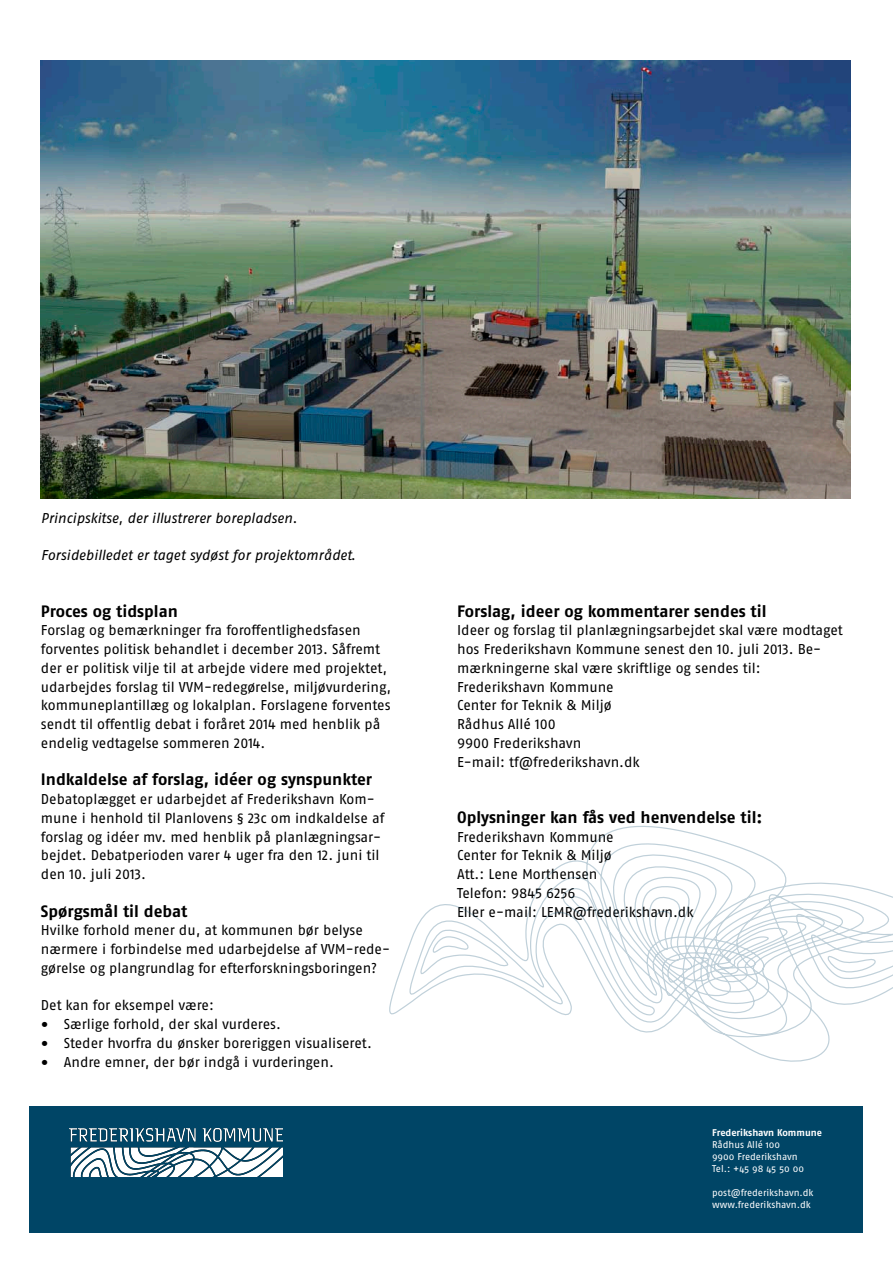
<style>
.page{position:relative;width:893px;height:1263px;background:#fff}
.page>*{position:absolute;margin:0;border:0;box-sizing:border-box;transform-origin:0 0}
.t1{font:16.5px "Fago No Bold Lf";color:#000}
.t2{font:700 16.5px "Fago No";color:#000}
.t3{font:14.25px/18.8px "Fago No Regular LF";letter-spacing:-.005em;color:#000}
.t4{font:italic 14.25px "Fago No Regular Lf";letter-spacing:-.005em;color:#000}
.t5{font:9.75px/12px "Fago No";letter-spacing:-.005em;color:#fff}
.t6{font:700 9.75px "Fago No";letter-spacing:-.005em;color:#fff}
.s1{font-family:"Verdana"}
</style>
<div class="page">
<div style="left:30px;top:1107px;width:833px;height:126px;background:#004566"></div>
<img style="left:69px;top:1129px;width:214px;height:47px">
<svg style="left:389px;top:826px;width:504px;height:236px"></svg>
<img style="left:41px;top:61px;width:809px;height:437px">
<p class="t4" style="left:41px;top:510px;width:258px">Principskitse, der illustrerer borepladsen.</p>
<p class="t4" style="left:41px;top:547px;width:316px">Forsidebilledet er taget sydøst for projektområdet.</p>
<p class="t1" style="left:41px;top:601px;width:138px">Proces og tidsplan</p>
<p class="t3" style="left:41px;top:621px;width:352px">Forslag og bemærkninger fra foroffentlighedsfasen forventes politisk behandlet i december 2013. Såfremt der er politisk vilje til at arbejde videre med projektet, udarbejdes forslag til VVM-redegørelse, miljøvurdering, kommuneplantillæg og lokalplan. Forslagene forventes sendt til offentlig debat i foråret 2014 med henblik på endelig vedtagelse sommeren 2014.</p>
<p class="t1" style="left:41px;top:770px;width:333px">Indkaldelse af forslag, idéer og synspunkter</p>
<p class="t3" style="left:41px;top:790px;width:345px">Debatoplægget er udarbejdet af Frederikshavn Kom&shy;mune i henhold til Planlovens § 23c om indkaldelse af forslag og idéer mv. med henblik på planlægningsar&shy;bejdet. Debatperioden varer 4 uger fra den 12. juni til den 10. juli 2013.</p>
<p class="t1" style="left:41px;top:901px;width:148px">Spørgsmål til debat</p>
<p class="t3" style="left:41px;top:921px;width:351px">Hvilke forhold mener du, at kommunen bør belyse nærmere i forbindelse med udarbejdelse af VVM-rede&shy;gørelse og plangrundlag for efterforskningsboringen?</p>
<p class="t3" style="left:41px;top:996px;width:174px">Det kan for eksempel være:</p>
<p class="t3" style="left:41px;top:1015px;width:241px"><span class="s1">•</span> Særlige forhold, der skal vurderes.</p>
<p class="t3" style="left:41px;top:1033px;width:332px"><span class="s1">•</span> Steder hvorfra du ønsker boreriggen visualiseret.</p>
<p class="t3" style="left:41px;top:1052px;width:294px"><span class="s1">•</span> Andre emner, der bør indgå i vurderingen.</p>
<p class="t1" style="left:457px;top:601px;width:311px">Forslag, ideer og kommentarer sendes til</p>
<p class="t3" style="left:457px;top:621px;width:387px">Ideer og forslag til planlægningsarbejdet skal være modtaget hos Frederikshavn Kommune senest den 10. juli 2013. Be&shy;mærkningerne skal være skriftlige og sendes til:<br>Frederikshavn Kommune<br>Center for Teknik &amp; Miljø<br>Rådhus Allé 100<br>9900 Frederikshavn<br>E-mail: tf@frederikshavn.dk</p>
<p class="t2" style="left:457px;top:807px;width:307px">Oplysninger kan fås ved henvendelse til:</p>
<p class="t3" style="left:457px;top:827px;width:238px">Frederikshavn Kommune<br>Center for Teknik &amp; Miljø<br>Att.: Lene Morthensen<br>Telefon: 9845 6256<br>Eller e-mail: LEMR@frederikshavn.dk</p>
<p class="t6" style="left:712px;top:1127px;width:111px">Frederikshavn Kommune</p>
<p class="t5" style="left:712px;top:1139px;width:93px">Rådhus Allé 100<br>9900 Frederikshavn<br>Tel.: +45 98 45 50 00</p>
<p class="t5" style="left:712px;top:1187px;width:103px">post@frederikshavn.dk www.frederikshavn.dk</p>
</div>
